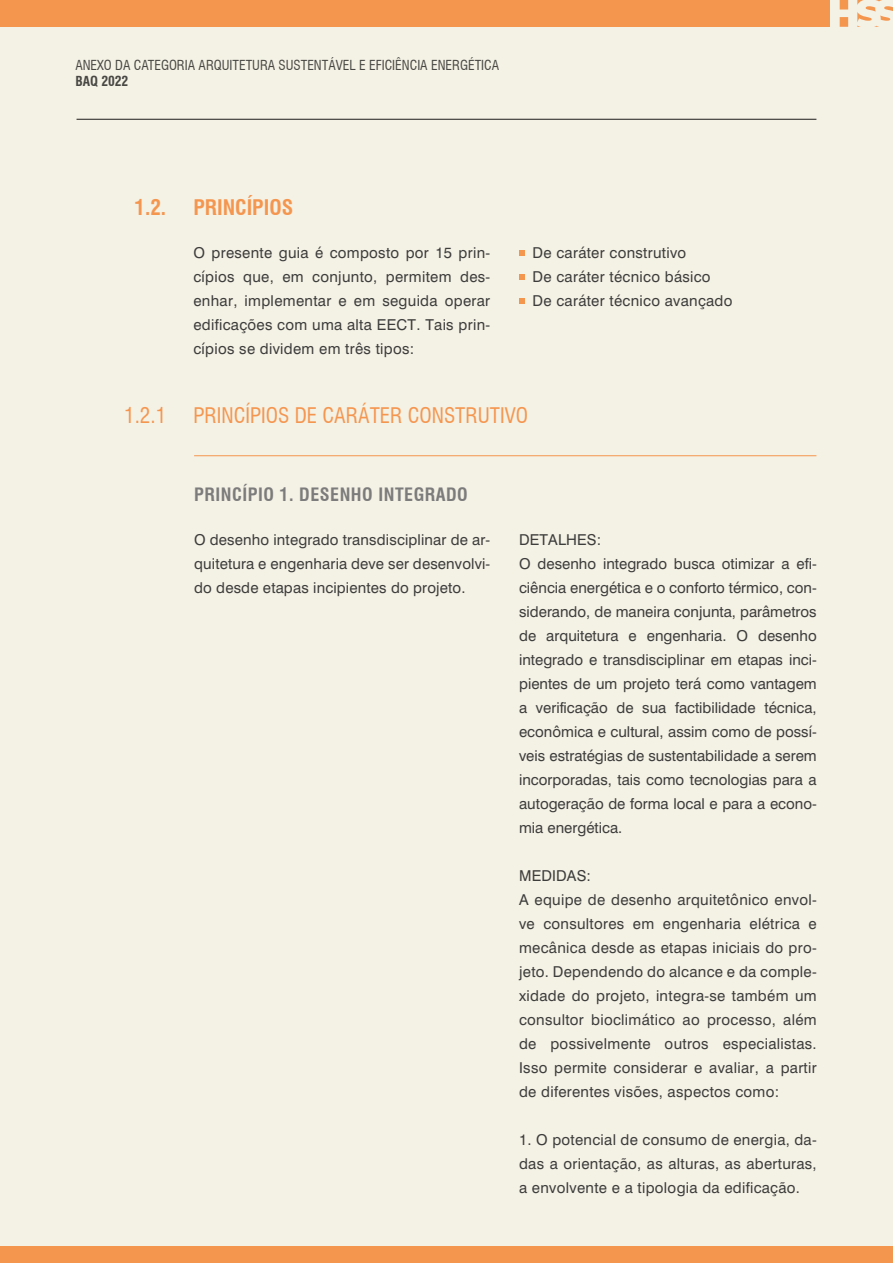
<style>
.page{position:relative;width:893px;height:1263px;background:#f4f1e5}
.page>*{position:absolute;margin:0;border:0;box-sizing:border-box;transform-origin:0 0}
.t1{font:condensed 21px "Swiss 721 BT";color:#f5964f}
.t2{font:700 condensed 21px "Swiss 721 BT";color:#f5964f}
.t3{font:700 condensed 18px "Swiss 721 BT";letter-spacing:.03em;color:#7c7c7c}
.t4{font:15px/24px "Swiss 721 BT";letter-spacing:.01em;color:#3d3d3c;text-align:justify}
.t5{font:condensed 13.5px "Swiss 721 BT";color:#1d1d1b}
.t6{font:700 condensed 13.5px "Swiss 721 BT";color:#1d1d1b}
</style>
<div class="page">
<hr style="left:77px;top:119px;width:739px;height:1px;background:#1d1d1b">
<div style="left:0;top:1247px;width:893px;height:16px;background:#f5964f"></div>
<div style="left:0;top:0;width:810px;height:27px;background:#f5964f"></div>
<div style="left:803px;top:0;width:27px;height:27px;background:#f5964f"></div>
<svg style="left:840px;top:0;width:53px;height:27px"></svg>
<svg style="left:519px;top:250px;width:6px;height:5px"></svg>
<svg style="left:519px;top:274px;width:6px;height:6px"></svg>
<svg style="left:519px;top:298px;width:6px;height:6px"></svg>
<hr style="left:194px;top:455px;width:622px;height:1px;background:#f5964f">
<p class="t5" style="left:75px;top:57px;width:425px">ANEXO DA CATEGORIA ARQUITETURA SUSTENTÁVEL E EFICIÊNCIA ENERGÉTICA</p>
<p class="t6" style="left:75px;top:73px;width:55px">BAQ 2022</p>
<h1 class="t2" style="left:135px;top:194px;width:33px">1.2.</h1>
<h1 class="t1" style="left:124px;top:403px;width:43px">1.2.1</h1>
<h1 class="t2" style="left:193px;top:194px;width:101px">PRINCÍPIOS</h1>
<p class="t4" style="left:193px;top:240px;width:298px">O presente guia é composto por 15 prin&shy;cípios que, em conjunto, permitem des&shy;enhar, implementar e em seguida operar edificações com uma alta EECT. Tais prin&shy;cípios se dividem em três tipos:</p>
<p class="t4" style="left:533px;top:240px;width:201px;text-align:left">De caráter construtivo<br>De caráter técnico básico<br>De caráter técnico avançado</p>
<h1 class="t1" style="left:193px;top:403px;width:336px">PRINCÍPIOS DE CARÁTER CONSTRUTIVO</h1>
<p class="t3" style="left:194px;top:484px;width:275px">PRINCÍPIO 1. DESENHO INTEGRADO</p>
<p class="t4" style="left:194px;top:527px;width:298px">O desenho integrado transdisciplinar de ar&shy;quitetura e engenharia deve ser desenvolvi&shy;do desde etapas incipientes do projeto.</p>
<p class="t4" style="left:519px;top:527px;width:299px;text-align:left">DETALHES:<br>O desenho integrado busca otimizar a efi&shy;ciência energética e o conforto térmico, con&shy;siderando, de maneira conjunta, parâmetros de arquitetura e engenharia. O desenho integrado e transdisciplinar em etapas inci&shy;pientes de um projeto terá como vantagem a verificação de sua factibilidade técnica, econômica e cultural, assim como de possí&shy;veis estratégias de sustentabilidade a serem incorporadas, tais como tecnologias para a autogeração de forma local e para a econo&shy;mia energética.</p>
<p class="t4" style="left:519px;top:863px;width:299px;text-align:left">MEDIDAS:<br>A equipe de desenho arquitetônico envol&shy;ve consultores em engenharia elétrica e mecânica desde as etapas iniciais do pro&shy;jeto. Dependendo do alcance e da comple&shy;xidade do projeto, integra-se também um consultor bioclimático ao processo, além de possivelmente outros especialistas.<br>Isso permite considerar e avaliar, a partir de diferentes visões, aspectos como:</p>
<p class="t4" style="left:519px;top:1127px;width:299px">1. O potencial de consumo de energia, da&shy;das a orientação, as alturas, as aberturas, a envolvente e a tipologia da edificação.</p>
</div>
